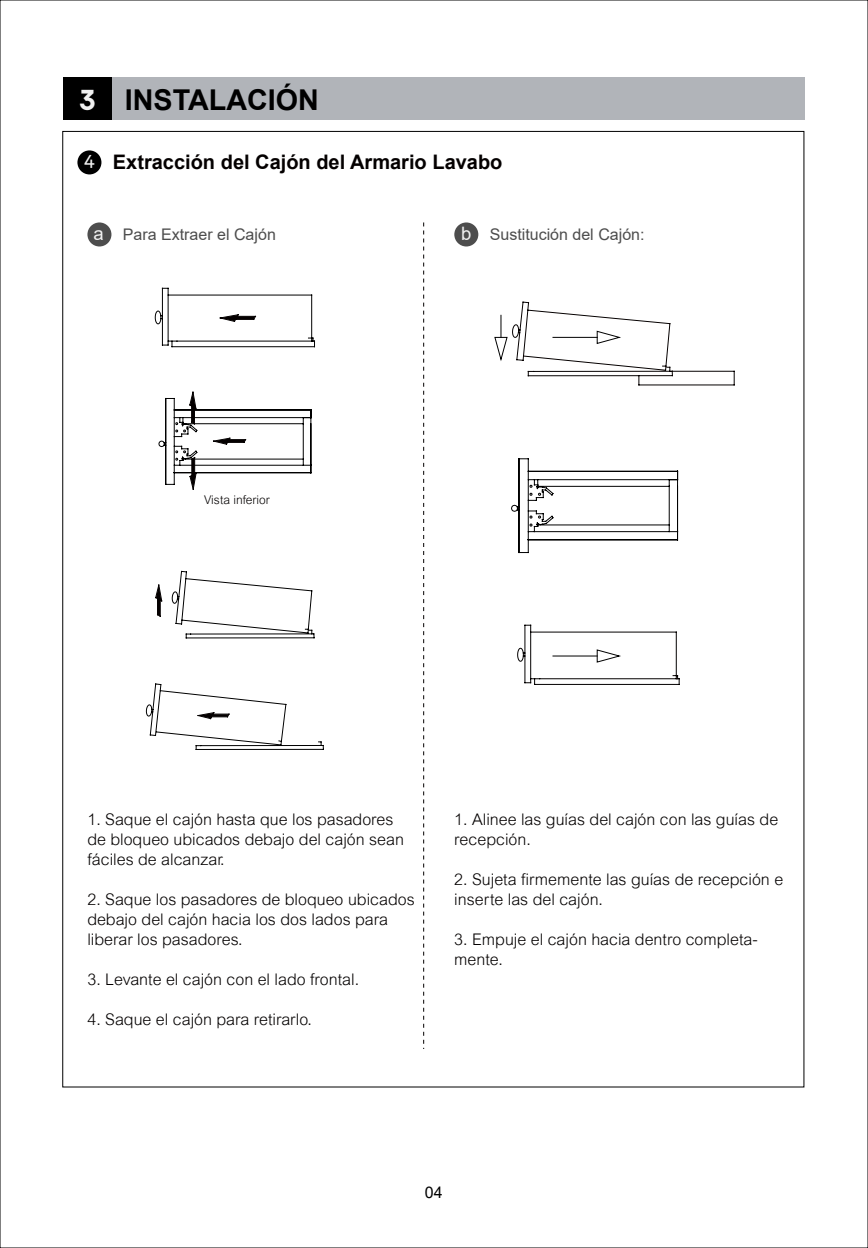
<style>
.page{position:relative;width:868px;height:1248px;background:#fff}
.page>*{position:absolute;margin:0;border:0;box-sizing:border-box;transform-origin:0 0}
.t1{font:700 28.6px "Arial";color:#000}
.t2{font:700 20px "Arial";color:#040000}
.t3{font:300 16px/20px "Arial";color:#040000}
.t4{font:16px "Arial";color:#4d4d4d}
.t5{font:16px "Arial";color:#000}
.t6{font:300 12px "Arial";color:#040000}
.s1{font-family:"Rany";color:#f1f1f1}
.s2{font-family:"Rany";font-weight:400;font-size:18.6px;color:#f1f1f1}
.s3{font-size:18.6px;color:#f1f1f1}
</style>
<div class="page">
<div style="left:77px;top:150px;width:24px;height:24px;background:#000;border-radius:50%"></div>
<div style="left:63px;top:77px;width:49px;height:42px;background:#000"></div>
<div style="left:112px;top:77px;width:692px;height:42px;background:#b1b4b9"></div>
<div style="left:454px;top:222px;width:24px;height:24px;background:#4d4d4d;border-radius:50%"></div>
<div style="left:87px;top:222px;width:24px;height:24px;background:#4d4d4d;border-radius:50%"></div>
<svg style="left:494px;top:301px;width:241px;height:85px"></svg>
<svg style="left:517px;top:624px;width:163px;height:61px"></svg>
<svg style="left:511px;top:458px;width:167px;height:95px"></svg>
<svg style="left:423px;top:222px;width:1px;height:826px"></svg>
<svg style="left:158px;top:391px;width:154px;height:99px"></svg>
<svg style="left:154px;top:287px;width:161px;height:61px"></svg>
<svg style="left:145px;top:683px;width:179px;height:67px"></svg>
<svg style="left:171px;top:570px;width:144px;height:69px"></svg>
<svg style="left:155px;top:584px;width:8px;height:33px"></svg>
<h1 class="t1" style="left:79px;top:79px;width:241px"><span class="s1">3</span> INSTALACIÓN</h1>
<p class="t2" style="left:84px;top:148px;width:420px"><span class="s2">4</span> Extracción del Cajón del Armario Lavabo</p>
<p class="t4" style="left:93px;top:223px;width:184px"><span class="s3">a</span> Para Extraer el Cajón</p>
<p class="t4" style="left:461px;top:223px;width:185px"><span class="s3">b</span> Sustitución del Cajón:</p>
<p class="t6" style="left:204px;top:492px;width:67px">Vista inferior</p>
<p class="t3" style="left:87px;top:809px;width:318px">1. Saque el cajón hasta que los pasadores de bloqueo ubicados debajo del cajón sean fáciles de alcanzar.</p>
<p class="t3" style="left:87px;top:889px;width:329px">2. Saque los pasadores de bloqueo ubicados debajo del cajón hacia los dos lados para liberar los pasadores.</p>
<p class="t3" style="left:87px;top:969px;width:273px">3. Levante el cajón con el lado frontal.</p>
<p class="t3" style="left:87px;top:1009px;width:226px">4. Saque el cajón para retirarlo.</p>
<p class="t3" style="left:454px;top:809px;width:325px">1. Alinee las guías del cajón con las guías de recepción.</p>
<p class="t3" style="left:454px;top:869px;width:330px">2. Sujeta firmemente las guías de recepción e inserte las del cajón.</p>
<p class="t3" style="left:454px;top:929px;width:305px">3. Empuje el cajón hacia dentro completa&shy;mente.</p>
<p class="t5" style="left:425px;top:1180px;width:19px">04</p>
</div>
